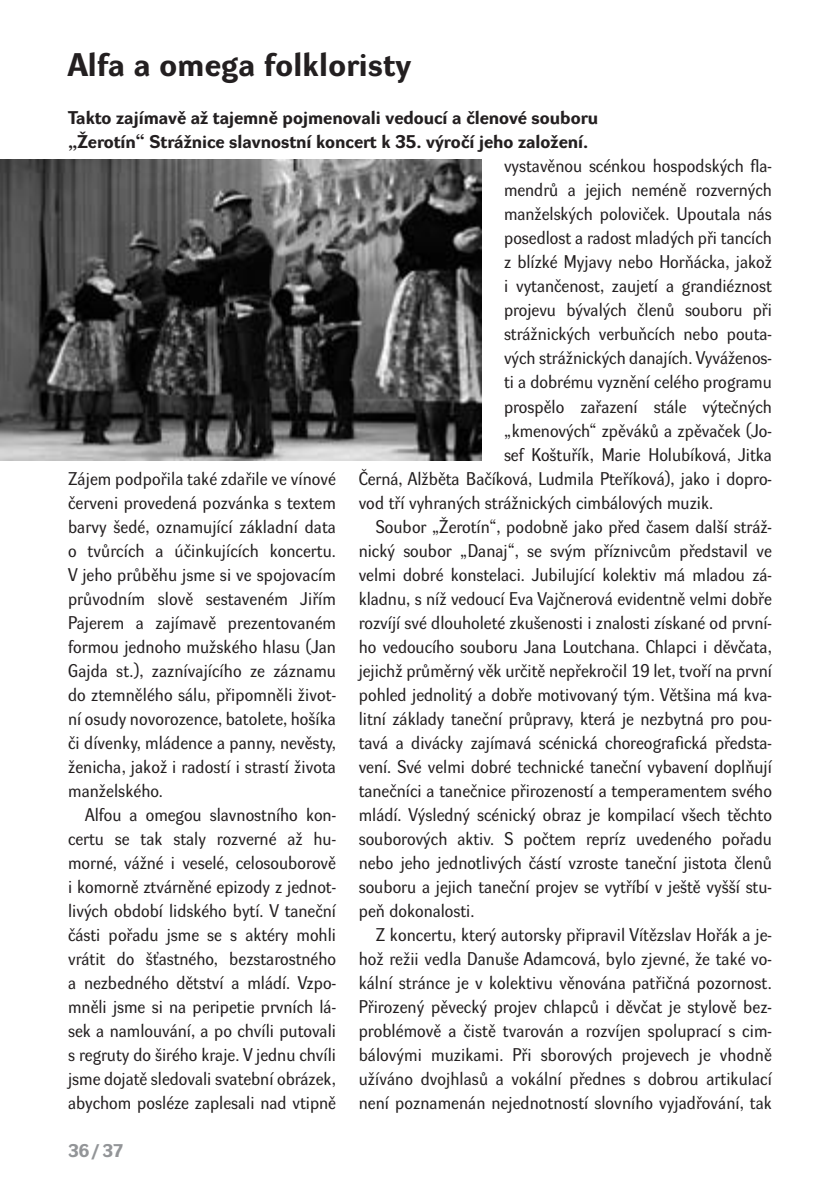
<style>
.page{position:relative;width:840px;height:1191px;background:#fff}
.page>*{position:absolute;margin:0;border:0;box-sizing:border-box;transform-origin:0 0}
.Nadpis_článku{font:700 32px "Dyna Grotesk RECE";letter-spacing:.01em;color:#231f20}
.ZTsans_cond{font:18px/24px "Dyna Grotesk RCE";color:#231f20;text-align:justify}
.ZTsans_cond_-_BO{font:18px/24px "Dyna Grotesk RCE";letter-spacing:.005em;color:#231f20;text-align:justify}
.Perex{font:700 18px/24px "Dyna Grotesk RECE";color:#231f20}
.t1{font:700 18px "Dyna Grotesk RECE";color:#939598}
</style>
<div class="page">
<img style="left:0;top:160px;width:481px;height:300px">
<p class="Nadpis_článku" style="left:68px;top:47px;width:344px">Alfa a omega folkloristy</p>
<p class="Perex" style="left:68px;top:108px;width:531px">Takto zajímavě až tajemně pojmenovali vedoucí a členové souboru „Žerotín“ Strážnice slavnostní koncert k 35. výročí jeho založení.</p>
<p class="ZTsans_cond_-_BO" style="left:68px;top:468px;width:269px">Zájem podpořila také zdařile ve vínové červeni provedená pozvánka s textem barvy šedé, oznamující základní data o tvůrcích a účinkujících koncertu.<br>V jeho průběhu jsme si ve spojovacím průvodním slově sestaveném Jiřím Pajerem a zajímavě prezentovaném formou jednoho mužského hlasu (Jan Gajda st.), zaznívajícího ze záznamu do ztemnělého sálu, připomněli život&shy;ní osudy novorozence, batolete, hošíka či dívenky, mládence a panny, nevěsty, ženicha, jakož i radostí i strastí života manželského.</p>
<p class="ZTsans_cond" style="left:68px;top:804px;width:269px;text-indent:17px">Alfou a omegou slavnostního kon&shy;certu se tak staly rozverné až hu&shy;morné, vážné i veselé, celosouborově i komorně ztvárněné epizody z jednot&shy;livých období lidského bytí. V taneční části pořadu jsme se s aktéry mohli vrátit do šťastného, bezstarostného a nezbedného dětství a mládí. Vzpo&shy;mněli jsme si na peripetie prvních lá&shy;sek a namlouvání, a po chvíli putovali s regruty do širého kraje. V jednu chvíli jsme dojatě sledovali svatební obrázek, abychom posléze zaplesali nad vtipně</p>
<p class="t1" style="left:68px;top:1140px;width:57px">36 / 37</p>
<p class="ZTsans_cond" style="left:503px;top:156px;width:269px">vystavěnou scénkou hospodských fla-</p>
<p class="ZTsans_cond" style="left:503px;top:180px;width:269px">mendrů a jejich neméně rozverných</p>
<p class="ZTsans_cond" style="left:503px;top:204px;width:269px">manželských poloviček. Upoutala nás</p>
<p class="ZTsans_cond" style="left:503px;top:228px;width:269px">posedlost a radost mladých při tancích</p>
<p class="ZTsans_cond" style="left:503px;top:252px;width:269px">z blízké Myjavy nebo Horňácka, jakož</p>
<p class="ZTsans_cond" style="left:503px;top:276px;width:269px">i vytančenost, zaujetí a grandiéznost</p>
<p class="ZTsans_cond" style="left:503px;top:300px;width:269px">projevu bývalých členů souboru při</p>
<p class="ZTsans_cond" style="left:503px;top:324px;width:269px">strážnických verbuňcích nebo pouta-</p>
<p class="ZTsans_cond" style="left:503px;top:348px;width:269px">vých strážnických danajích. Vyváženos-</p>
<p class="ZTsans_cond" style="left:503px;top:372px;width:269px">ti a dobrému vyznění celého programu</p>
<p class="ZTsans_cond" style="left:503px;top:396px;width:269px">prospělo zařazení stále výtečných</p>
<p class="ZTsans_cond" style="left:503px;top:420px;width:269px">„kmenových“ zpěváků a zpěvaček (Jo-</p>
<p class="ZTsans_cond" style="left:503px;top:444px;width:269px">sef Koštuřík, Marie Holubíková, Jitka</p>
<p class="ZTsans_cond" style="left:358px;top:468px;width:414px">Černá, Alžběta Bačíková, Ludmila Pteříková), jako i dopro-</p>
<p class="ZTsans_cond" style="left:358px;top:492px;width:355px">vod tří vyhraných strážnických cimbálových muzik.</p>
<p class="ZTsans_cond" style="left:358px;top:516px;width:414px;text-indent:17px">Soubor „Žerotín“, podobně jako před časem další stráž&shy;nický soubor „Danaj“, se svým příznivcům představil ve velmi dobré konstelaci. Jubilující kolektiv má mladou zá&shy;kladnu, s níž vedoucí Eva Vajčnerová evidentně velmi dobře rozvíjí své dlouholeté zkušenosti i znalosti získané od první&shy;ho vedoucího souboru Jana Loutchana. Chlapci i děvčata, jejichž průměrný věk určitě nepřekročil 19 let, tvoří na první pohled jednolitý a dobře motivovaný tým. Většina má kva&shy;litní základy taneční průpravy, která je nezbytná pro pou&shy;tavá a divácky zajímavá scénická choreografická předsta&shy;vení. Své velmi dobré technické taneční vybavení doplňují tanečníci a tanečnice přirozeností a temperamentem svého mládí. Výsledný scénický obraz je kompilací všech těchto souborových aktiv. S počtem repríz uvedeného pořadu nebo jeho jednotlivých částí vzroste taneční jistota členů souboru a jejich taneční projev se vytříbí v ještě vyšší stu&shy;peň dokonalosti.</p>
<p class="ZTsans_cond" style="left:358px;top:924px;width:414px;text-indent:17px">Z koncertu, který autorsky připravil Vítězslav Hořák a je&shy;hož režii vedla Danuše Adamcová, bylo zjevné, že také vo&shy;kální stránce je v kolektivu věnována patřičná pozornost.<br>Přirozený pěvecký projev chlapců i děvčat je stylově bez&shy;problémově a čistě tvarován a rozvíjen spoluprací s cim&shy;bálovými muzikami. Při sborových projevech je vhodně užíváno dvojhlasů a vokální přednes s dobrou artikulací není poznamenán nejednotností slovního vyjadřování, tak</p>
</div>
